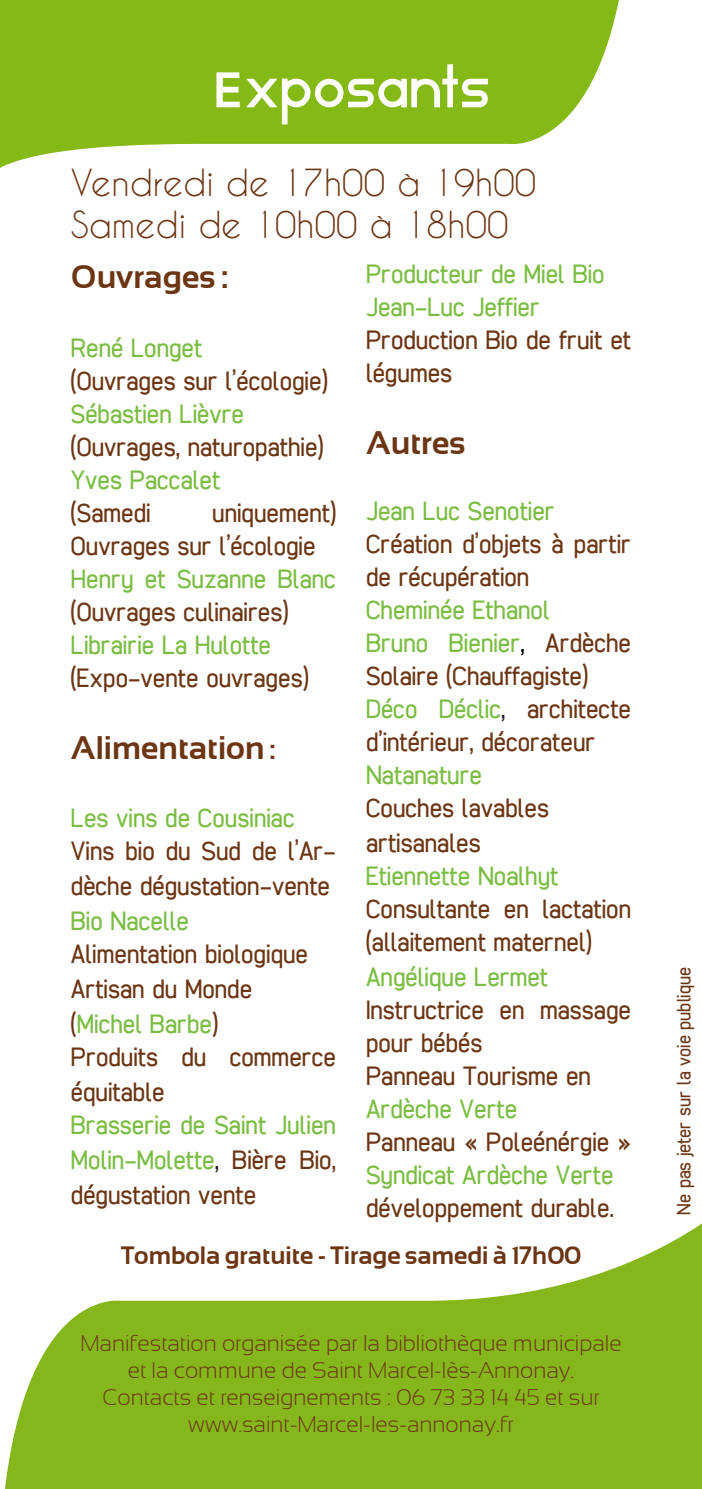
<style>
.page{position:relative;width:702px;height:1489px;background:#fff}
.page>*{position:absolute;margin:0;border:0;box-sizing:border-box;transform-origin:0 0}
.t1{font:50px "Star Avenue";letter-spacing:.04em;color:#fff}
.t2{font:35px "Caviar Dreams";color:#6c3614}
.t3{font:700 32.5px "Sansation";color:#6c3614}
.t4{font:27.5px/33px "cibreo";color:#6c3614}
.t5{font:27.5px/35px "cibreo";color:#7bbd43;text-align:justify}
.t6{font:700 25px "Sansation";color:#6c3614}
.t7{font:300 22.5px/27px "Sansation";color:#6c3614;text-align:center}
.t8{font:20px "cibreo";color:#6c3614}
.s1{font-family:"Sansation";font-weight:700}
.s2{color:#7bbd43}
.s3{font-size:27.5px}
.s4{color:#6c3614}
.s5{color:#231f20}
.s6{color:#000}
</style>
<div class="page">
<svg style="left:0;top:0;width:619px;height:168px;fill:#85b916"></svg>
<svg style="left:5px;top:1223px;width:697px;height:265px;fill:#85b71c"></svg>
<p class="t1" style="left:213px;top:58px;width:278px"><span class="s1">E</span>xposants</p>
<p class="t2" style="left:71px;top:164px;width:466px">Vendredi de 17h00 à 19h00</p>
<p class="t2" style="left:71px;top:206px;width:439px">Samedi de 10h00 à 18h00</p>
<p class="t3" style="left:71px;top:258px;width:159px">Ouvrages :</p>
<p class="t5" style="left:71px;top:330px;width:133px">René Longet</p>
<p class="t4" style="left:71px;top:364px;width:258px">(Ouvrages sur l’écologie)</p>
<p class="t5" style="left:71px;top:396px;width:175px">Sébastien Lièvre</p>
<p class="t4" style="left:71px;top:430px;width:254px">(Ouvrages, naturopathie)</p>
<p class="t5" style="left:71px;top:462px;width:151px">Yves Paccalet</p>
<p class="t4" style="left:71px;top:496px;width:81px">(Samedi</p>
<p class="t4" style="left:71px;top:496px;width:266px;text-indent:141px">uniquement)<br>Ouvrages sur l’écologie</p>
<p class="t4" style="left:71px;top:562px;width:266px"><span class="s2">Henry et Suzanne Blanc </span>(Ouvrages culinaires)</p>
<p class="t5" style="left:71px;top:627px;width:202px">Librairie La Hulotte</p>
<p class="t4" style="left:71px;top:661px;width:239px">(Expo-vente ouvrages)</p>
<p class="t3" style="left:71px;top:729px;width:206px">Alimentation <span class="s3">:</span></p>
<p class="t5" style="left:71px;top:800px;width:225px">Les vins de Cousiniac</p>
<p class="t4" style="left:71px;top:833px;width:266px;line-height:35px">Vins bio du Sud de l’Ar&shy;dèche dégustation-vente</p>
<p class="t5" style="left:71px;top:903px;width:120px">Bio Nacelle</p>
<p class="t4" style="left:71px;top:937px;width:239px">Alimentation biologique</p>
<p class="t4" style="left:71px;top:972px;width:183px">Artisan du Monde</p>
<p class="t5" style="left:71px;top:1006px;width:149px"><span class="s4">(</span>Michel Barbe<span class="s4">)</span></p>
<p class="t4" style="left:71px;top:1039px;width:266px;line-height:35px">Produits du commerce équitable</p>
<p class="t5" style="left:71px;top:1107px;width:266px">Brasserie de Saint Julien Molin-Molette<span class="s5">,</span> <span class="s4">Bière Bio, dégustation vente</span></p>
<p class="t5" style="left:366px;top:256px;width:240px">Producteur de Miel Bio</p>
<p class="t5" style="left:366px;top:289px;width:175px">Jean-Luc Jeffier</p>
<p class="t4" style="left:366px;top:323px;width:266px">Production Bio de fruit et légumes</p>
<p class="t3" style="left:366px;top:424px;width:101px">Autres</p>
<p class="t5" style="left:366px;top:493px;width:190px">Jean Luc Senotier</p>
<p class="t4" style="left:366px;top:527px;width:266px">Création d’objets à partir de récupération</p>
<p class="t5" style="left:366px;top:592px;width:185px">Cheminée Ethanol</p>
<p class="t4" style="left:366px;top:626px;width:266px"><span class="s2">Bruno Bienier</span><span class="s6">,</span> Ardèche<br>Solaire (Chauffagiste)</p>
<p class="t4" style="left:366px;top:692px;width:266px"><span class="s2">Déco Déclic</span><span class="s5">,</span> architecte d’intérieur, décorateur</p>
<p class="t5" style="left:366px;top:757px;width:118px">Natanature</p>
<p class="t4" style="left:366px;top:791px;width:184px">Couches lavables</p>
<p class="t4" style="left:366px;top:826px;width:116px">artisanales</p>
<p class="t5" style="left:366px;top:858px;width:194px">Etiennette Noalhyt</p>
<p class="t4" style="left:366px;top:892px;width:266px">Consultante en lactation (allaitement maternel)</p>
<p class="t5" style="left:366px;top:959px;width:184px">Angélique Lermet</p>
<p class="t4" style="left:366px;top:993px;width:266px">Instructrice en massage pour bébés</p>
<p class="t4" style="left:366px;top:1059px;width:226px">Panneau Tourisme en</p>
<p class="t5" style="left:366px;top:1091px;width:153px">Ardèche Verte</p>
<p class="t4" style="left:366px;top:1125px;width:266px">Panneau « Poleénérgie »<br><span class="s2">Syndicat Ardèche Verte</span></p>
<p class="t4" style="left:366px;top:1191px;width:250px">développement durable.</p>
<p class="t6" style="left:121px;top:1241px;width:461px">Tombola gratuite - Tirage samedi à 17h00</p>
<p class="t7" style="left:80px;top:1329px;width:543px">Manifestation organisée par la bibliothèque municipale et la commune de Saint Marcel-lès-Annonay.</p>
<p class="t7" style="left:102px;top:1383px;width:498px">Contacts et renseignements : 06 73 33 14 45 et sur</p>
<p class="t7" style="left:188px;top:1410px;width:327px">www.saint-Marcel-les-annonay.fr</p>
<p class="t8" style="left:672px;top:1214px;width:249px;rotate:-90deg">Ne pas jeter sur la voie publique</p>
</div>
